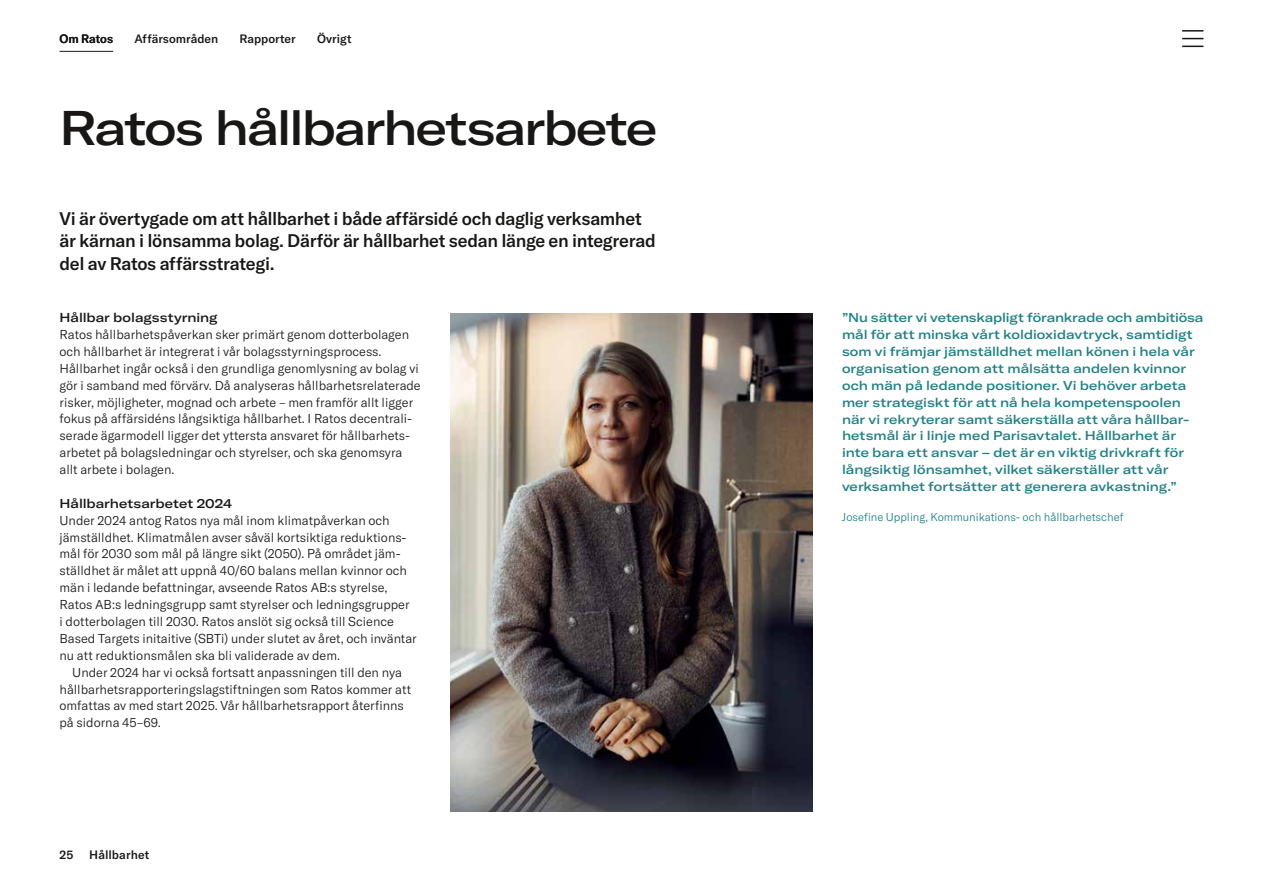
<style>
.page{position:relative;width:1263px;height:893px;background:#fff}
.page>*{position:absolute;margin:0;border:0;box-sizing:border-box;transform-origin:0 0}
.t1{font:500 expanded 48px "GT America";letter-spacing:-.04em;color:#181716}
.t2{font:500 18px/22.5px "GT America";letter-spacing:-.02em;color:#181716}
.t3{font:300 12.75px/17px "GT America";color:#181716}
.t4{font:500 expanded 12.75px/17px "GT America";color:#1f8184}
.t5{font:500 expanded 12.75px "GT America";color:#181716}
.t6{font:500 12px "GT America";color:#181716}
.t7{font:300 11.25px "GT America";color:#1f8184}
</style>
<div class="page">
<img style="left:451px;top:313px;width:361px;height:498px">
<hr style="left:60px;top:51px;width:53px;height:1px;background:#181716">
<hr style="left:1182px;top:30px;width:21px;height:2px;background:#181716">
<svg style="left:1182px;top:38px;width:21px;height:1px"></svg>
<svg style="left:1182px;top:46px;width:21px;height:1px"></svg>
<p class="t6" style="left:60px;top:31px;width:55px">Om Ratos</p>
<p class="t6" style="left:134px;top:31px;width:85px">Affärsområden</p>
<p class="t6" style="left:239px;top:31px;width:58px">Rapporter</p>
<p class="t6" style="left:317px;top:31px;width:36px">Övrigt</p>
<h1 class="t1" style="left:60px;top:99px;width:599px">Ratos hållbarhetsarbete</h1>
<h2 class="t2" style="left:60px;top:207px;width:598px">Vi är övertygade om att hållbarhet i både affärsidé och daglig verksamhet är kärnan i lönsamma bolag. Därför är hållbarhet sedan länge en integrerad del av Ratos affärsstrategi.</h2>
<p class="t5" style="left:60px;top:310px;width:160px">Hållbar bolagsstyrning</p>
<p class="t3" style="left:60px;top:326px;width:363px">Ratos hållbarhetspåverkan sker primärt genom dotterbolagen och hållbarhet är integrerat i vår bolagsstyrningsprocess.<br>Hållbarhet ingår också i den grundliga genomlysning av bolag vi gör i samband med förvärv. Då analyseras hållbarhetsrelaterade risker, möjligheter, mognad och arbete – men framför allt ligger fokus på affärsidéns långsiktiga hållbarhet. I Ratos decentrali&shy;serade ägarmodell ligger det yttersta ansvaret för hållbarhets&shy;arbetet på bolagsledningar och styrelser, och ska genomsyra allt arbete i bolagen.</p>
<p class="t5" style="left:60px;top:496px;width:174px">Hållbarhetsarbetet 2024</p>
<p class="t3" style="left:60px;top:512px;width:359px">Under 2024 antog Ratos nya mål inom klimatpåverkan och jämställdhet. Klimatmålen avser såväl kortsiktiga reduktions&shy;mål för 2030 som mål på längre sikt (2050). På området jäm&shy;ställdhet är målet att uppnå 40/60 balans mellan kvinnor och män i ledande befattningar, avseende Ratos AB:s styrelse, Ratos AB:s ledningsgrupp samt styrelser och ledningsgrupper<br>i dotterbolagen till 2030. Ratos anslöt sig också till Science Based Targets initaitive (SBTi) under slutet av året, och inväntar nu att reduktionsmålen ska bli validerade av dem.</p>
<p class="t3" style="left:60px;top:664px;width:353px;text-indent:13px">Under 2024 har vi också fortsatt anpassningen till den nya hållbarhetsrapporteringslagstiftningen som Ratos kommer att omfattas av med start 2025. Vår hållbarhetsrapport återfinns på sidorna 45–69.</p>
<p class="t6" style="left:60px;top:847px;width:15px">25</p>
<p class="t6" style="left:89px;top:847px;width:61px">Hållbarhet</p>
<p class="t4" style="left:842px;top:309px;width:363px">”Nu sätter vi vetenskapligt förankrade och ambitiösa mål för att minska vårt koldioxidavtryck, samtidigt som vi främjar jämställdhet mellan könen i hela vår organisation genom att målsätta andelen kvinnor och män på ledande positioner. Vi behöver arbeta mer strategiskt för att nå hela kompetenspoolen när vi rekryterar samt säkerställa att våra hållbar&shy;hetsmål är i linje med Parisavtalet. Hållbarhet är inte bara ett ansvar – det är en viktig drivkraft för långsiktig lönsamhet, vilket säkerställer att vår verksamhet fortsätter att generera avkastning.”</p>
<p class="t7" style="left:842px;top:510px;width:283px">Josefine Uppling, Kommunikations- och hållbarhetschef</p>
</div>
